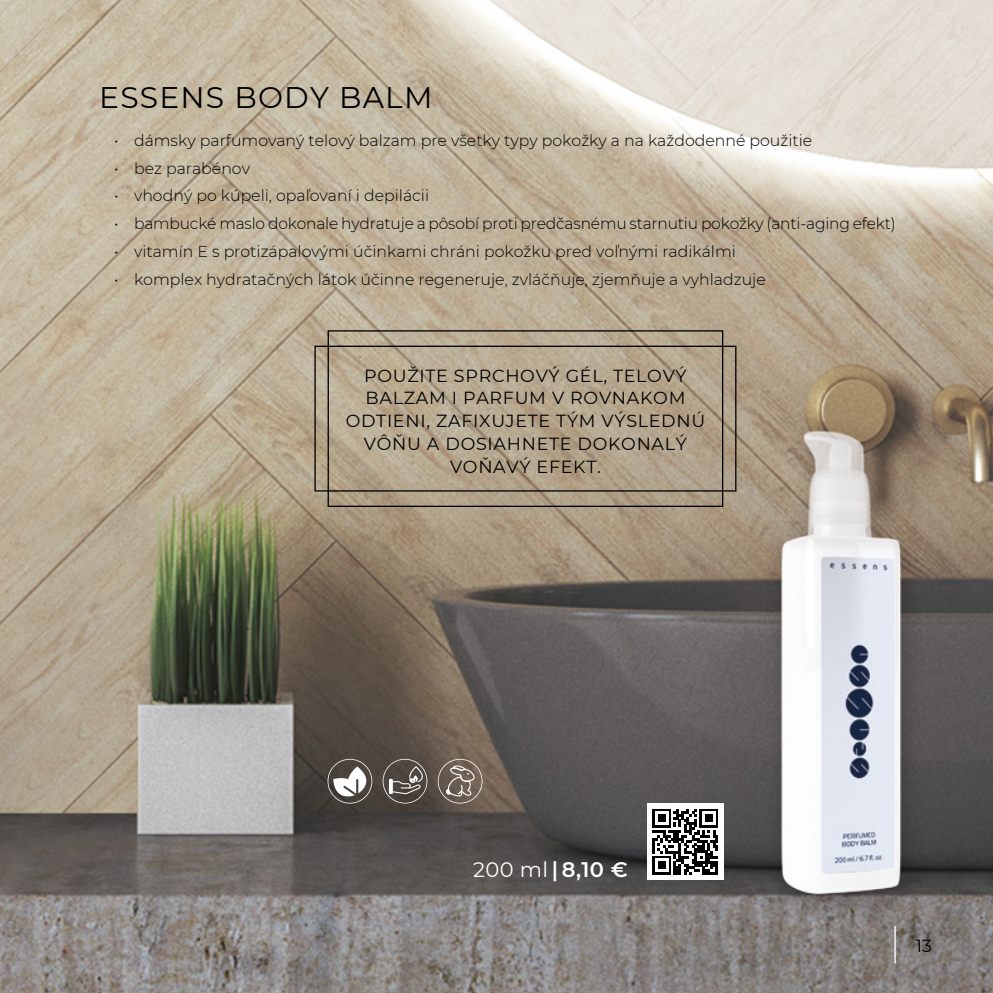
<style>
.page{position:relative;width:993px;height:993px;background:#fff}
.page>*{position:absolute;margin:0;border:0;box-sizing:border-box;transform-origin:0 0}
.t1{font:29.75px "Montserrat";letter-spacing:.04em;color:#000}
.t2{font:600 21px "Montserrat";color:#fff}
.t3{font:17.5px/22.8px "Montserrat";letter-spacing:.04em;color:#000;text-align:center}
.t4{font:300 15.75px "Montserrat";color:#000}
.s1{font-weight:400}
</style>
<div class="page">
<img style="left:0;top:0;width:992px;height:992px">
<div style="left:647px;top:803px;width:76px;height:76px;background:#fff"></div>
<svg style="left:652px;top:809px;width:65px;height:65px"></svg>
<svg style="left:327px;top:758px;width:100px;height:45px;background:#706a65"></svg>
<svg style="left:437px;top:758px;width:45px;height:45px;background:#7f7369"></svg>
<div style="left:327px;top:330px;width:396px;height:177px;border:1px solid #000"></div>
<div style="left:314px;top:345px;width:422px;height:146px;border:1px solid #000"></div>
<hr style="left:894px;top:925px;width:1px;height:37px;background:#fff">
<h1 class="t1" style="left:99px;top:77px;width:334px">ESSENS BODY BALM</h1>
<p class="t4" style="left:114px;top:130px;width:699px">• dámsky parfumovaný telový balzam pre všetky typy pokožky a na každodenné použitie</p>
<p class="t4" style="left:114px;top:157px;width:137px">• bez parabénov</p>
<p class="t4" style="left:114px;top:185px;width:316px">• vhodný po kúpeli, opaľovaní i depilácii</p>
<p class="t4" style="left:114px;top:213px;width:783px">• bambucké maslo dokonale hydratuje a pôsobí proti predčasnému starnutiu pokožky (anti-aging efekt)</p>
<p class="t4" style="left:114px;top:240px;width:623px">• vitamín E s protizápalovými účinkami chráni pokožku pred voľnými radikálmi</p>
<p class="t4" style="left:114px;top:268px;width:653px">• komplex hydratačných látok účinne regeneruje, zvláčňuje, zjemňuje a vyhladzuje</p>
<p class="t3" style="left:345px;top:363px;width:361px">POUŽITE SPRCHOVÝ GÉL, TELOVÝ<br>BALZAM I PARFUM V ROVNAKOM<br>ODTIENI, ZAFIXUJETE TÝM VÝSLEDNÚ<br>VÔŇU A DOSIAHNETE DOKONALÝ<br>VOŇAVÝ EFEKT.</p>
<h2 class="t2" style="left:473px;top:854px;width:156px"><span class="s1">200 ml</span> | 8,10 €</h2>
<p class="t3" style="left:915px;top:933px;width:18px">13</p>
</div>
